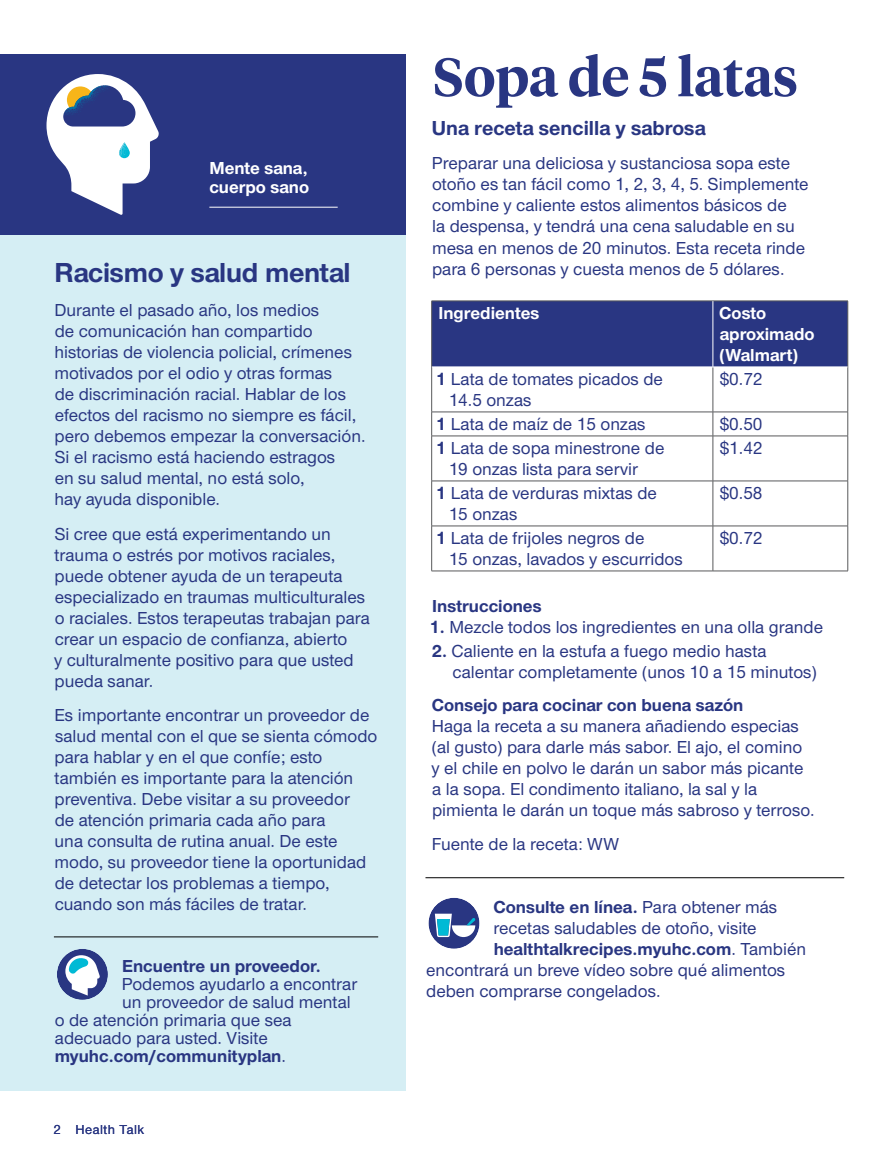
<style>
.page{position:relative;width:878px;height:1161px;background:#fff}
.page>*{position:absolute;margin:0;border:0;box-sizing:border-box;transform-origin:0 0}
.t1{font:600 54px "UHC Serif Headline";color:#293682}
.t2{font:700 28.5px "UHC Sans";letter-spacing:-.01em;color:#293682}
.t3{font:700 21px "UHC Sans";color:#293682}
.t4{font:500 18px/21px "UHC Sans";color:#293682}
.t5{font:700 18px "UHC Sans";color:#293682}
.t6{font:700 18px/21px "UHC Sans";color:#fff}
.t7{font:500 13.5px "UHC Sans";letter-spacing:.04em;color:#293682}
.s1{font-weight:500}
.s2{font-weight:700}
</style>
<div class="page">
<div style="left:0;top:54px;width:405px;height:1037px;background:#d5eef4"></div>
<hr style="left:54px;top:937px;width:324px;height:1px;background:#000">
<div style="left:57px;top:949px;width:51px;height:51px;background:#293682;border-radius:50%"></div>
<svg style="left:65px;top:955px;width:35px;height:41px"></svg>
<div style="left:0;top:54px;width:405px;height:181px;background:#293682"></div>
<svg style="left:46px;top:74px;width:113px;height:141px"></svg>
<hr style="left:209px;top:207px;width:129px;height:1px;background:#fff">
<div style="left:432px;top:302px;width:415px;height:65px;background:#293682"></div>
<hr style="left:431px;top:301px;width:281px;height:1px;background:#58595b">
<hr style="left:431px;top:301px;width:1px;height:66px;background:#58595b">
<hr style="left:712px;top:301px;width:135px;height:1px;background:#58595b">
<hr style="left:847px;top:301px;width:1px;height:66px;background:#58595b">
<hr style="left:431px;top:367px;width:1px;height:45px;background:#58595b">
<hr style="left:712px;top:367px;width:1px;height:45px;background:#58595b">
<hr style="left:847px;top:367px;width:1px;height:45px;background:#58595b">
<hr style="left:431px;top:412px;width:281px;height:1px;background:#58595b">
<svg style="left:431px;top:412px;width:1px;height:24px"></svg>
<hr style="left:712px;top:412px;width:135px;height:1px;background:#58595b">
<svg style="left:712px;top:412px;width:1px;height:24px"></svg>
<svg style="left:847px;top:412px;width:1px;height:24px"></svg>
<hr style="left:431px;top:436px;width:281px;height:1px;background:#58595b">
<hr style="left:431px;top:436px;width:1px;height:45px;background:#58595b">
<hr style="left:712px;top:436px;width:135px;height:1px;background:#58595b">
<hr style="left:712px;top:436px;width:1px;height:45px;background:#58595b">
<hr style="left:847px;top:436px;width:1px;height:45px;background:#58595b">
<hr style="left:431px;top:481px;width:281px;height:1px;background:#58595b">
<hr style="left:431px;top:481px;width:1px;height:45px;background:#58595b">
<hr style="left:712px;top:481px;width:135px;height:1px;background:#58595b">
<hr style="left:712px;top:481px;width:1px;height:45px;background:#58595b">
<hr style="left:847px;top:481px;width:1px;height:45px;background:#58595b">
<hr style="left:431px;top:526px;width:281px;height:1px;background:#58595b">
<hr style="left:431px;top:526px;width:1px;height:45px;background:#58595b">
<hr style="left:712px;top:526px;width:135px;height:1px;background:#58595b">
<hr style="left:712px;top:526px;width:1px;height:45px;background:#58595b">
<hr style="left:847px;top:526px;width:1px;height:45px;background:#58595b">
<hr style="left:431px;top:571px;width:281px;height:1px;background:#58595b">
<hr style="left:712px;top:571px;width:135px;height:1px;background:#58595b">
<hr style="left:712px;top:301px;width:1px;height:66px;background:#fff">
<hr style="left:712px;top:367px;width:135px;height:1px;background:#fff">
<hr style="left:425px;top:877px;width:419px;height:1px;background:#000">
<div style="left:428px;top:898px;width:51px;height:51px;background:#293682;border-radius:50%"></div>
<svg style="left:435px;top:914px;width:40px;height:23px"></svg>
<p class="t6" style="left:209px;top:158px;width:101px;line-height:19.5px">Mente sana, cuerpo sano</p>
<h2 class="t2" style="left:54px;top:253px;width:298px">Racismo y salud mental</h2>
<p class="t4" style="left:54px;top:299px;width:312px">Durante el pasado año, los medios<br>de comunicación han compartido historias de violencia policial, crímenes motivados por el odio y otras formas<br>de discriminación racial. Hablar de los efectos del racismo no siempre es fácil, pero debemos empezar la conversación.<br>Si el racismo está haciendo estragos<br>en su salud mental, no está solo,<br>hay ayuda disponible.</p>
<p class="t4" style="left:54px;top:522px;width:317px">Si cree que está experimentando un trauma o estrés por motivos raciales, puede obtener ayuda de un terapeuta especializado en traumas multiculturales o raciales. Estos terapeutas trabajan para crear un espacio de confianza, abierto<br>y culturalmente positivo para que usted pueda sanar.</p>
<p class="t4" style="left:54px;top:704px;width:324px">Es importante encontrar un proveedor de salud mental con el que se sienta cómodo para hablar y en el que confíe; esto también es importante para la atención preventiva. Debe visitar a su proveedor<br>de atención primaria cada año para<br>una consulta de rutina anual. De este modo, su proveedor tiene la oportunidad de detectar los problemas a tiempo, cuando son más fáciles de tratar.</p>
<p class="t5" style="left:122px;top:954px;width:200px">Encuentre un proveedor.</p>
<p class="t4" style="left:122px;top:973px;width:237px">Podemos ayudarlo a encontrar</p>
<p class="t4" style="left:122px;top:991px;width:230px">un proveedor de salud mental</p>
<p class="t4" style="left:55px;top:1009px;width:238px">o de atención primaria que sea</p>
<p class="t4" style="left:55px;top:1027px;width:214px">adecuado para usted. Visite</p>
<p class="t5" style="left:55px;top:1044px;width:233px">myuhc.com/communityplan<span class="s1">.</span></p>
<p class="t7" style="left:54px;top:1120px;width:92px">2 Health Talk</p>
<h1 class="t1" style="left:433px;top:40px;width:366px">Sopa de 5 latas</h1>
<p class="t3" style="left:432px;top:114px;width:275px">Una receta sencilla y sabrosa</p>
<p class="t4" style="left:432px;top:152px;width:378px">Preparar una deliciosa y sustanciosa sopa este otoño es tan fácil como 1, 2, 3, 4, 5. Simplemente combine y caliente estos alimentos básicos de<br>la despensa, y tendrá una cena saludable en su mesa en menos de 20 minutos. Esta receta rinde para 6 personas y cuesta menos de 5 dólares.</p>
<p class="t6" style="left:438px;top:302px;width:102px">Ingredientes</p>
<p class="t6" style="left:719px;top:302px;width:97px">Costo aproximado (Walmart)</p>
<p class="t4" style="left:448px;top:368px;width:216px;text-indent:-13px"><span class="s2">1</span> Lata de tomates picados de<br>14.5 onzas</p>
<p class="t4" style="left:719px;top:368px;width:44px">$0.72</p>
<p class="t4" style="left:436px;top:413px;width:211px"><span class="s2">1</span> Lata de maíz de 15 onzas</p>
<p class="t4" style="left:719px;top:413px;width:44px">$0.50</p>
<p class="t4" style="left:448px;top:437px;width:217px;text-indent:-13px"><span class="s2">1</span> Lata de sopa minestrone de<br>19 onzas lista para servir</p>
<p class="t4" style="left:719px;top:437px;width:44px">$1.42</p>
<p class="t4" style="left:448px;top:482px;width:210px;text-indent:-13px"><span class="s2">1</span> Lata de verduras mixtas de<br>15 onzas</p>
<p class="t4" style="left:719px;top:482px;width:44px">$0.58</p>
<p class="t4" style="left:448px;top:527px;width:236px;text-indent:-13px"><span class="s2">1</span> Lata de frijoles negros de<br>15 onzas, lavados y escurridos</p>
<p class="t4" style="left:719px;top:527px;width:44px">$0.72</p>
<p class="t5" style="left:432px;top:594px;width:111px">Instrucciones</p>
<p class="t4" style="left:429px;top:615px;width:395px"><span class="s2">1.</span> Mezcle todos los ingredientes en una olla grande</p>
<p class="t4" style="left:452px;top:640px;width:366px;text-indent:-21px"><span class="s2">2.</span> Caliente en la estufa a fuego medio hasta calentar completamente (unos 10 a 15 minutos)</p>
<p class="t5" style="left:432px;top:693px;width:313px">Consejo para cocinar con buena sazón</p>
<p class="t4" style="left:431px;top:715px;width:384px">Haga la receta a su manera añadiendo especias (al gusto) para darle más sabor. El ajo, el comino y el chile en polvo le darán un sabor más picante a la sopa. El condimento italiano, la sal y la pimienta le darán un toque más sabroso y terroso.</p>
<p class="t4" style="left:432px;top:833px;width:189px">Fuente de la receta: WW</p>
<p class="t5" style="left:493px;top:895px;width:285px">Consulte en línea. <span class="s1">Para obtener más</span></p>
<p class="t4" style="left:493px;top:917px;width:264px">recetas saludables de otoño, visite</p>
<p class="t5" style="left:494px;top:937px;width:314px">healthtalkrecipes.myuhc.com<span class="s1">. También</span></p>
<p class="t4" style="left:426px;top:959px;width:360px">encontrará un breve vídeo sobre qué alimentos</p>
<p class="t4" style="left:426px;top:980px;width:236px">deben comprarse congelados.</p>
</div>
